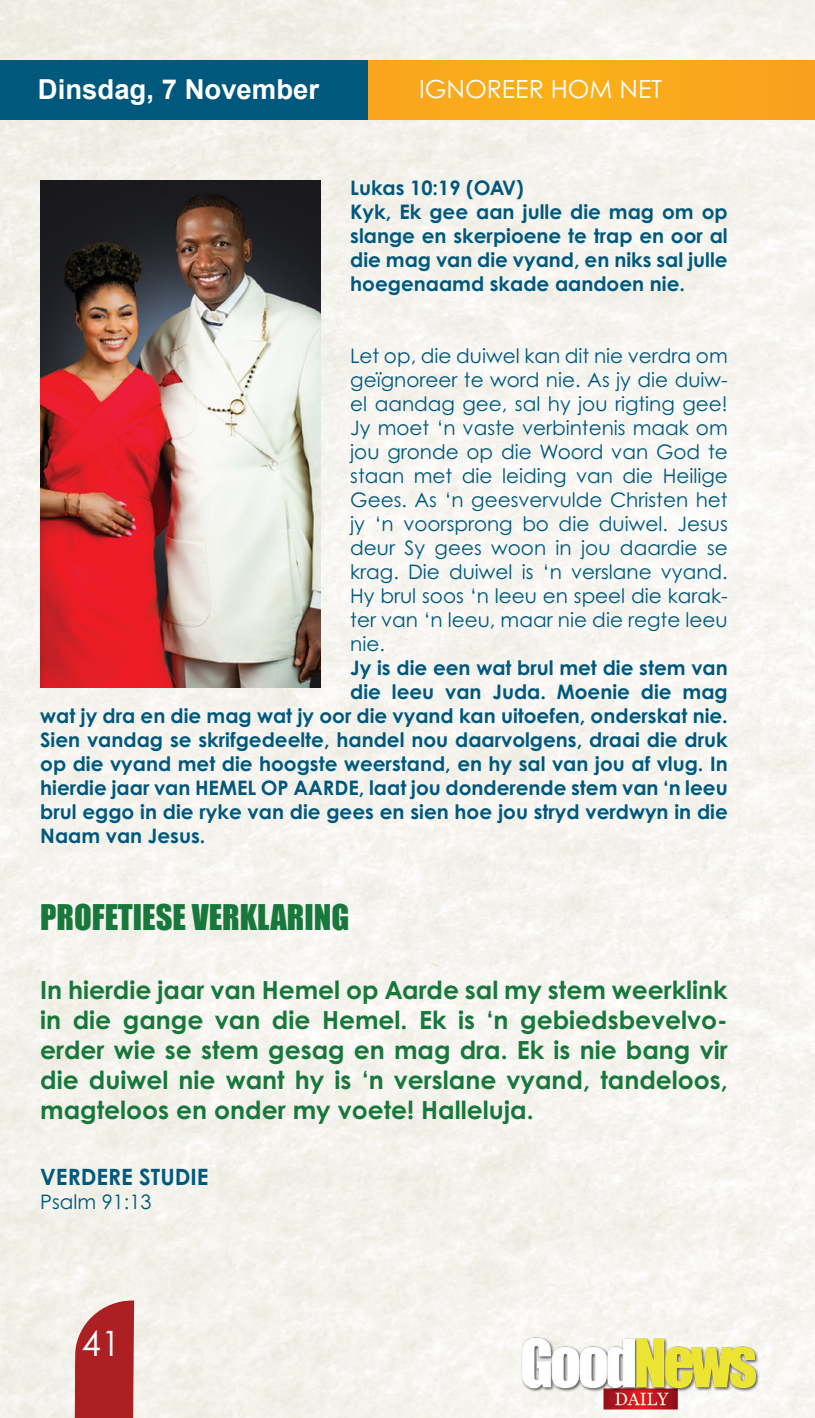
<style>
.page{position:relative;width:815px;height:1418px;background:#fff}
.page>*{position:absolute;margin:0;border:0;box-sizing:border-box;transform-origin:0 0}
.t1{font:35px "Century Gothic Pro";color:#fff}
.t2{font:32.5px "Impact";color:#18783c}
.t3{font:700 27.5px "Arial";color:#fff}
.t4{font:700 25px/30px "Century Gothic Pro";color:#18783c;text-align:justify}
.t5{font:25px "Century Gothic Pro";color:#fff}
.t6{font:700 22.5px "Century Gothic Pro";color:#00587c}
.t7{font:700 20px/24px "Century Gothic Pro";color:#00587c;text-align:justify}
.t8{font:20px/24px "Century Gothic Pro";color:#00587c;text-align:justify}
</style>
<div class="page">
<img style="left:0;top:0;width:815px;height:1417px">
<div style="left:139px;top:60px;width:676px;height:60px;background:#faa91c"></div>
<div style="left:0;top:60px;width:368px;height:60px;background:#00587c"></div>
<svg style="left:73px;top:1300px;width:61px;height:117px;background:#b53c3e"></svg>
<img style="left:516px;top:1335px;width:245px;height:76px">
<img style="left:40px;top:180px;width:280px;height:507px">
<p class="t3" style="left:38px;top:71px;width:283px">Dinsdag, 7 November</p>
<p class="t5" style="left:419px;top:73px;width:245px">IGNOREER HOM NET</p>
<p class="t7" style="left:350px;top:175px;width:175px">Lukas 10:19 (OAV)</p>
<p class="t7" style="left:350px;top:199px;width:379px">Kyk, Ek gee aan julle die mag om op slange en skerpioene te trap en oor al die mag van die vyand, en niks sal julle hoegenaamd skade aandoen nie.</p>
<p class="t8" style="left:350px;top:343px;width:379px">Let op, die duiwel kan dit nie verdra om geïgnoreer te word nie. As jy die duiw&shy;el aandag gee, sal hy jou rigting gee!<br>Jy moet ‘n vaste verbintenis maak om jou gronde op die Woord van God te staan met die leiding van die Heilige Gees. As ‘n geesvervulde Christen het jy ‘n voorsprong bo die duiwel. Jesus deur Sy gees woon in jou daardie se krag. Die duiwel is ‘n verslane vyand.<br>Hy brul soos ‘n leeu en speel die karak&shy;ter van ‘n leeu, maar nie die regte leeu nie.</p>
<p class="t7" style="left:350px;top:655px;width:379px">Jy is die een wat brul met die stem van</p>
<p class="t7" style="left:350px;top:679px;width:379px">die leeu van Juda. Moenie die mag</p>
<p class="t7" style="left:40px;top:703px;width:689px">wat jy dra en die mag wat jy oor die vyand kan uitoefen, onderskat nie.</p>
<p class="t7" style="left:40px;top:727px;width:689px">Sien vandag se skrifgedeelte, handel nou daarvolgens, draai die druk</p>
<p class="t7" style="left:40px;top:751px;width:689px">op die vyand met die hoogste weerstand, en hy sal van jou af vlug. In</p>
<p class="t7" style="left:40px;top:775px;width:689px">hierdie jaar van HEMEL OP AARDE, laat jou donderende stem van ‘n leeu</p>
<p class="t7" style="left:40px;top:799px;width:689px">brul eggo in die ryke van die gees en sien hoe jou stryd verdwyn in die</p>
<p class="t7" style="left:40px;top:823px;width:167px">Naam van Jesus.</p>
<p class="t2" style="left:40px;top:892px;width:311px">PROFETIESE VERKLARING</p>
<p class="t4" style="left:40px;top:974px;width:689px">In hierdie jaar van Hemel op Aarde sal my stem weerklink in die gange van die Hemel. Ek is ‘n gebiedsbevelvo&shy;erder wie se stem gesag en mag dra. Ek is nie bang vir die duiwel nie want hy is ‘n verslane vyand, tandeloos, magteloos en onder my voete! Halleluja.</p>
<p class="t6" style="left:40px;top:1163px;width:170px">VERDERE STUDIE</p>
<p class="t8" style="left:40px;top:1189px;width:113px">Psalm 91:13</p>
<h1 class="t1" style="left:82px;top:1322px;width:40px">41</h1>
</div>
